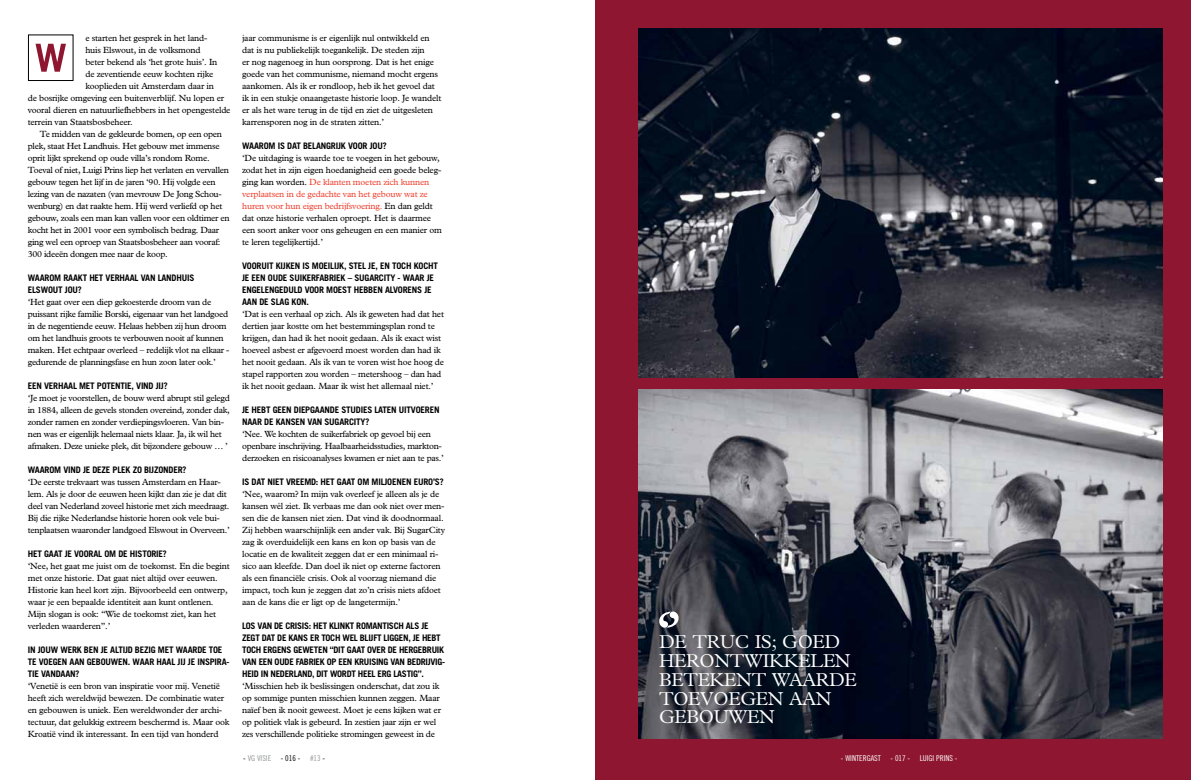
<style>
.page{position:relative;width:1191px;height:780px;background:#fff}
.page>*{position:absolute;margin:0;border:0;box-sizing:border-box;transform-origin:0 0}
.t1{font:300 18.8px/18.8px "M Plantin";letter-spacing:-.02em;color:#fff}
.t2{font:9px/12px "M Plantin";letter-spacing:-.02em;color:#000}
.t3{font:700 9px/12px "Trade Gothic";letter-spacing:-.02em;color:#000}
.t4{font:8px "Trade Gothic Cond Eighteen";color:#fff}
.t5{font:8px "Trade Gothic Cond Eighteen";color:#000}
.t6{font:8px "Trade Gothic Cond Eighteen";color:#939598}
.s1{color:#ef4130}
.s2{color:#000}
.s3{color:#939598}
</style>
<div class="page">
<div style="left:596px;top:0;width:595px;height:780px;background:#8e1630"></div>
<img style="left:638px;top:389px;width:524px;height:349px">
<div style="left:28px;top:35px;width:45px;height:46px;border:1px solid #000"></div>
<svg style="left:36px;top:44px;width:30px;height:28px"></svg>
<svg style="left:658px;top:611px;width:21px;height:17px"></svg>
<img style="left:638px;top:28px;width:524px;height:349px">
<p class="t2" style="left:85px;top:32px;width:123px">e starten het gesprek in het land-</p>
<p class="t2" style="left:85px;top:44px;width:117px">huis Elswout, in de volksmond</p>
<p class="t2" style="left:85px;top:56px;width:133px">beter bekend als ‘het grote huis’. In</p>
<p class="t2" style="left:85px;top:68px;width:129px">de zeventiende eeuw kochten rijke</p>
<p class="t2" style="left:85px;top:80px;width:130px">kooplieden uit Amsterdam daar in</p>
<p class="t2" style="left:28px;top:92px;width:198px">de bosrijke omgeving een buitenverblijf. Nu lopen er</p>
<p class="t2" style="left:28px;top:104px;width:204px">vooral dieren en natuurliefhebbers in het opengestelde</p>
<p class="t2" style="left:28px;top:116px;width:107px">terrein van Staatsbosbeheer.</p>
<p class="t2" style="left:40px;top:128px;width:184px">Te midden van de gekleurde bomen, op een open</p>
<p class="t2" style="left:28px;top:140px;width:193px">plek, staat Het Landhuis. Het gebouw met immense</p>
<p class="t2" style="left:28px;top:152px;width:183px">oprit lijkt sprekend op oude villa’s rondom Rome.</p>
<p class="t2" style="left:28px;top:164px;width:203px">Toeval of niet, Luigi Prins liep het verlaten en vervallen</p>
<p class="t2" style="left:28px;top:176px;width:189px">gebouw tegen het lijf in de jaren ‘90. Hij volgde een</p>
<p class="t2" style="left:28px;top:188px;width:195px">lezing van de nazaten (van mevrouw De Jong Schou-</p>
<p class="t2" style="left:28px;top:200px;width:196px">wenburg) en dat raakte hem. Hij werd verliefd op het</p>
<p class="t2" style="left:28px;top:212px;width:203px">gebouw, zoals een man kan vallen voor een oldtimer en</p>
<p class="t2" style="left:28px;top:224px;width:193px">kocht het in 2001 voor een symbolisch bedrag. Daar</p>
<p class="t2" style="left:28px;top:236px;width:194px">ging wel een oproep van Staatsbosbeheer aan vooraf:</p>
<p class="t2" style="left:28px;top:248px;width:142px">300 ideeën dongen mee naar de koop.</p>
<p class="t3" style="left:28px;top:272px;width:168px">WAAROM RAAKT HET VERHAAL VAN LANDHUIS<br>ELSWOUT JOU?</p>
<p class="t2" style="left:28px;top:296px;width:203px">‘Het gaat over een diep gekoesterde droom van de puissant rijke familie Borski, eigenaar van het landgoed in de negentiende eeuw. Helaas hebben zij hun droom om het landhuis groots te verbouwen nooit af kunnen maken. Het echtpaar overleed – redelijk vlot na elkaar - gedurende de planningsfase en hun zoon later ook.’</p>
<p class="t3" style="left:28px;top:380px;width:141px">EEN VERHAAL MET POTENTIE, VIND JIJ?</p>
<p class="t2" style="left:28px;top:392px;width:204px">‘Je moet je voorstellen, de bouw werd abrupt stil gelegd in 1884, alleen de gevels stonden overeind, zonder dak, zonder ramen en zonder verdiepingsvloeren. Van bin&shy;nen was er eigenlijk helemaal niets klaar. Ja, ik wil het afmaken. Deze unieke plek, dit bijzondere gebouw … ’</p>
<p class="t3" style="left:28px;top:464px;width:160px">WAAROM VIND JE DEZE PLEK ZO BIJZONDER?</p>
<p class="t2" style="left:28px;top:476px;width:203px">‘De eerste trekvaart was tussen Amsterdam en Haar&shy;lem. Als je door de eeuwen heen kijkt dan zie je dat dit deel van Nederland zoveel historie met zich meedraagt.<br>Bij die rijke Nederlandse historie horen ook vele bui&shy;tenplaatsen waaronder landgoed Elswout in Overveen.’</p>
<p class="t3" style="left:28px;top:548px;width:141px">HET GAAT JE VOORAL OM DE HISTORIE?</p>
<p class="t2" style="left:28px;top:560px;width:203px">‘Nee, het gaat me juist om de toekomst. En die begint met onze historie. Dat gaat niet altijd over eeuwen.<br>Historie kan heel kort zijn. Bijvoorbeeld een ontwerp, waar je een bepaalde identiteit aan kunt ontlenen.<br>Mijn slogan is ook: “Wie de toekomst ziet, kan het verleden waarderen”.’</p>
<p class="t3" style="left:28px;top:644px;width:203px">IN JOUW WERK BEN JE ALTIJD BEZIG MET WAARDE TOE<br>TE VOEGEN AAN GEBOUWEN. WAAR HAAL JIJ JE INSPIRA-<br>TIE VANDAAN?</p>
<p class="t2" style="left:28px;top:680px;width:203px">‘Venetië is een bron van inspiratie voor mij. Venetië heeft zich wereldwijd bewezen. De combinatie water en gebouwen is uniek. Een wereldwonder der archi&shy;tectuur, dat gelukkig extreem beschermd is. Maar ook Kroatië vind ik interessant. In een tijd van honderd</p>
<p class="t2" style="left:242px;top:32px;width:201px">jaar communisme is er eigenlijk nul ontwikkeld en dat is nu publiekelijk toegankelijk. De steden zijn<br>er nog nagenoeg in hun oorsprong. Dat is het enige goede van het communisme, niemand mocht ergens aankomen. Als ik er rondloop, heb ik het gevoel dat ik in een stukje onaangetaste historie loop. Je wandelt er als het ware terug in de tijd en ziet de uitgesleten karrensporen nog in de straten zitten.’</p>
<p class="t3" style="left:242px;top:140px;width:146px">WAAROM IS DAT BELANGRIJK VOOR JOU?</p>
<p class="t2" style="left:242px;top:152px;width:201px">‘De uitdaging is waarde toe te voegen in het gebouw, zodat het in zijn eigen hoedanigheid een goede beleg&shy;ging kan worden. <span class="s1">De klanten moeten zich kunnen verplaatsen in de gedachte van het gebouw wat ze huren voor hun eigen bedrijfsvoering.</span> En dan geldt dat onze historie verhalen oproept. Het is daarmee een soort anker voor ons geheugen en een manier om te leren tegelijkertijd.’</p>
<p class="t3" style="left:242px;top:260px;width:197px">VOORUIT KIJKEN IS MOEILIJK, STEL JE, EN TOCH KOCHT JE EEN OUDE SUIKERFABRIEK – SUGARCITY - WAAR JE ENGELENGEDULD VOOR MOEST HEBBEN ALVORENS JE AAN DE SLAG KON.</p>
<p class="t2" style="left:242px;top:308px;width:203px">‘Dat is een verhaal op zich. Als ik geweten had dat het dertien jaar kostte om het bestemmingsplan rond te krijgen, dan had ik het nooit gedaan. Als ik exact wist hoeveel asbest er afgevoerd moest worden dan had ik het nooit gedaan. Als ik van te voren wist hoe hoog de stapel rapporten zou worden – metershoog – dan had ik het nooit gedaan. Maar ik wist het allemaal niet.’</p>
<p class="t3" style="left:242px;top:403px;width:199px">JE HEBT GEEN DIEPGAANDE STUDIES LATEN UITVOEREN<br>NAAR DE KANSEN VAN SUGARCITY?</p>
<p class="t2" style="left:242px;top:428px;width:203px">‘Nee. We kochten de suikerfabriek op gevoel bij een openbare inschrijving. Haalbaarheidsstudies, markton&shy;derzoeken en risicoanalyses kwamen er niet aan te pas.’</p>
<p class="t3" style="left:242px;top:475px;width:203px">IS DAT NIET VREEMD: HET GAAT OM MILJOENEN EURO’S?</p>
<p class="t2" style="left:242px;top:488px;width:204px">‘Nee, waarom? In mijn vak overleef je alleen als je de kansen wél ziet. Ik verbaas me dan ook niet over men&shy;sen die de kansen niet zien. Dat vind ik doodnormaal.<br>Zij hebben waarschijnlijk een ander vak. Bij SugarCity zag ik overduidelijk een kans en kon op basis van de locatie en de kwaliteit zeggen dat er een minimaal ri&shy;sico aan kleefde. Dan doel ik niet op externe factoren als een financiële crisis. Ook al voorzag niemand die impact, toch kun je zeggen dat zo’n crisis niets afdoet aan de kans die er ligt op de langetermijn.’</p>
<p class="t3" style="left:242px;top:619px;width:204px">LOS VAN DE CRISIS: HET KLINKT ROMANTISCH ALS JE ZEGT DAT DE KANS ER TOCH WEL BLIJFT LIGGEN, JE HEBT TOCH ERGENS GEWETEN “DIT GAAT OVER DE HERGEBRUIK VAN EEN OUDE FABRIEK OP EEN KRUISING VAN BEDRIJVIG-HEID IN NEDERLAND, DIT WORDT HEEL ERG LASTIG”.</p>
<p class="t2" style="left:242px;top:680px;width:200px">‘Misschien heb ik beslissingen onderschat, dat zou ik op sommige punten misschien kunnen zeggen. Maar naïef ben ik nooit geweest. Moet je eens kijken wat er op politiek vlak is gebeurd. In zestien jaar zijn er wel zes verschillende politieke stromingen geweest in de</p>
<h1 class="t1" style="left:659px;top:632px;width:199px">DE TRUC IS; GOED<br>HERONTWIKKELEN<br>BETEKENT WAARDE<br>TOEVOEGEN AAN<br>GEBOUWEN</h1>
<p class="t6" style="left:243px;top:753px;width:21px"><span class="s2">-</span> VG VISIE</p>
<p class="t5" style="left:281px;top:753px;width:46px">- 016 - <span class="s3">#13</span> -</p>
<p class="t4" style="left:841px;top:753px;width:118px">- WINTERGAST - 017 - LUIGI PRINS -</p>
</div>
